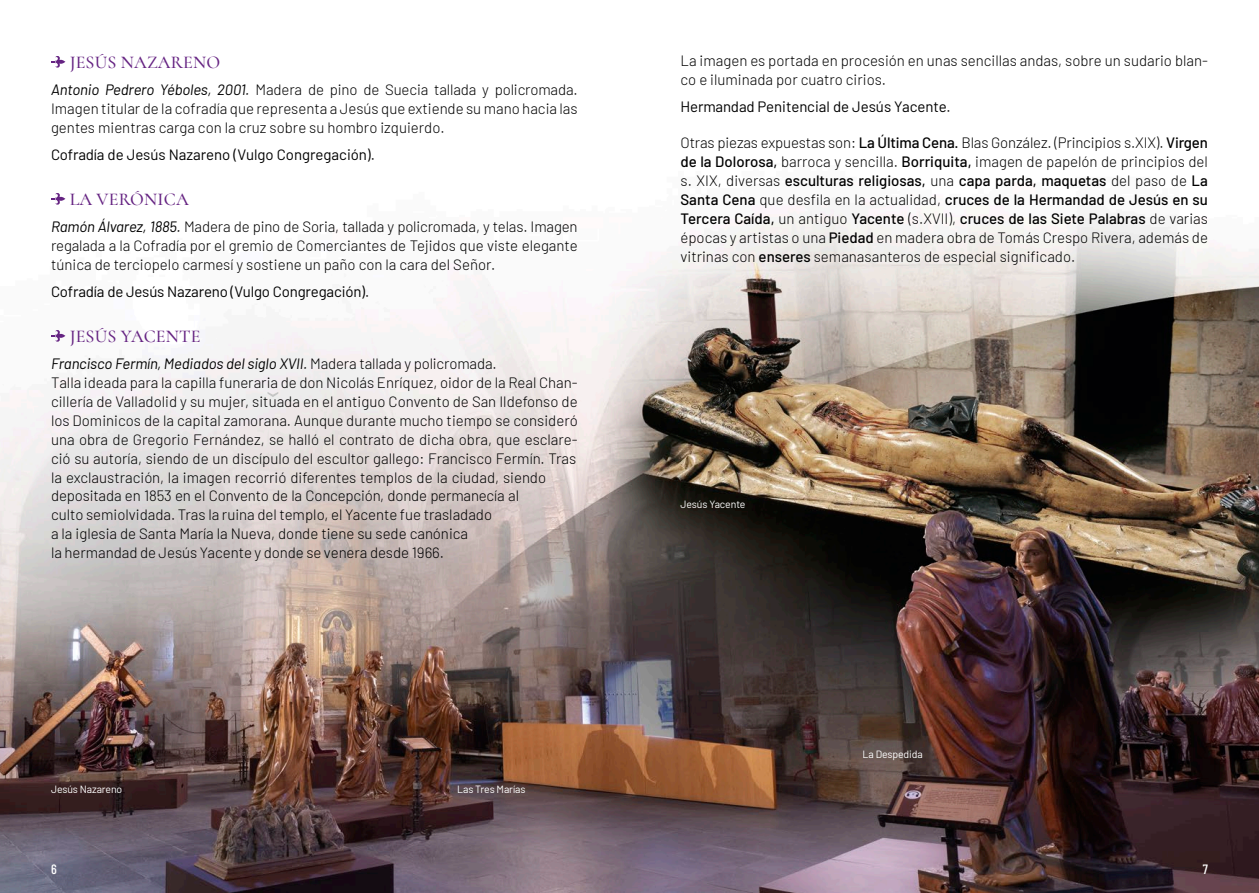
<style>
.page{position:relative;width:1259px;height:893px;background:#fff}
.page>*{position:absolute;margin:0;border:0;box-sizing:border-box;transform-origin:0 0}
.t1{font:500 18px "Cormorant";letter-spacing:.01em;color:#652382}
.t2{font:300 15px/18.9px "Barlow";color:#000;text-align:justify}
.t3{font:15px "Barlow";letter-spacing:-.01em;color:#000}
.t4{font:500 13.5px "Barlow Condensed";color:#fff}
.t5{font:10.5px "Barlow";letter-spacing:-.01em;color:#fff}
.s1{font-weight:400;font-style:italic}
.s2{font-weight:500}
</style>
<div class="page">
<img style="left:0;top:61px;width:1259px;height:832px">
<svg style="left:51px;top:56px;width:14px;height:12px"></svg>
<svg style="left:51px;top:192px;width:14px;height:13px"></svg>
<svg style="left:51px;top:329px;width:14px;height:13px"></svg>
<svg style="left:267px;top:392px;width:11px;height:5px"></svg>
<svg style="left:680px;top:357px;width:11px;height:5px"></svg>
<p class="t1" style="left:70px;top:51px;width:152px">JESÚS NAZARENO</p>
<p class="t2" style="left:51px;top:79px;width:528px"><span class="s1">Antonio Pedrero Yéboles, 2001.</span> Madera de pino de Suecia tallada y policromada.<br>Imagen titular de la cofradía que representa a Jesús que extiende su mano hacia las gentes mientras carga con la cruz sobre su hombro izquierdo.</p>
<p class="t3" style="left:51px;top:144px;width:325px">Cofradía de Jesús Nazareno (Vulgo Congregación).</p>
<p class="t1" style="left:70px;top:188px;width:121px">LA VERÓNICA</p>
<p class="t2" style="left:51px;top:216px;width:528px"><span class="s1">Ramón Álvarez, 1885.</span> Madera de pino de Soria, tallada y policromada, y telas. Imagen regalada a la Cofradía por el gremio de Comerciantes de Tejidos que viste elegante túnica de terciopelo carmesí y sostiene un paño con la cara del Señor.</p>
<p class="t3" style="left:51px;top:281px;width:320px">Cofradía de Jesús Nazareno (Vulgo Congregación).</p>
<p class="t1" style="left:70px;top:325px;width:132px">JESÚS YACENTE</p>
<p class="t2" style="left:51px;top:353px;width:528px;text-align:left"><span class="s1">Francisco Fermín, Mediados del siglo XVII.</span> Madera tallada y policromada.<br>Talla ideada para la capilla funeraria de don Nicolás Enríquez, oidor de la Real Chan&shy;cillería de Valladolid y su mujer, situada en el antiguo Convento de San Ildefonso de los Dominicos de la capital zamorana. Aunque durante mucho tiempo se consideró una obra de Gregorio Fernández, se halló el contrato de dicha obra, que esclare&shy;ció su autoría, siendo de un discípulo del escultor gallego: Francisco Fermín. Tras la exclaustración, la imagen recorrió diferentes templos de la ciudad, siendo depositada en 1853 en el Convento de la Concepción, donde permanecía al<br>culto semiolvidada. Tras la ruina del templo, el Yacente fue trasladado<br>a la iglesia de Santa María la Nueva, donde tiene su sede canónica<br>la hermandad de Jesús Yacente y donde se venera desde 1966.</p>
<p class="t5" style="left:51px;top:781px;width:73px">Jesús Nazareno</p>
<p class="t5" style="left:457px;top:781px;width:70px">Las Tres Marías</p>
<p class="t2" style="left:680px;top:50px;width:529px">La imagen es portada en procesión en unas sencillas andas, sobre un sudario blan&shy;co e iluminada por cuatro cirios.</p>
<p class="t3" style="left:680px;top:96px;width:272px">Hermandad Penitencial de Jesús Yacente.</p>
<p class="t2" style="left:680px;top:132px;width:529px">Otras piezas expuestas son: <span class="s2">La Última Cena.</span> Blas González. (Principios s.XIX). <span class="s2">Virgen de la Dolorosa,</span> barroca y sencilla. <span class="s2">Borriquita,</span> imagen de papelón de principios del s. XIX, diversas <span class="s2">esculturas religiosas,</span> una <span class="s2">capa parda, maquetas</span> del paso de <span class="s2">La Santa Cena</span> que desfila en la actualidad, <span class="s2">cruces de la Hermandad de Jesús en su Tercera Caída,</span> un antiguo <span class="s2">Yacente</span> (s.XVII), <span class="s2">cruces de las Siete Palabras</span> de varias épocas y artistas o una <span class="s2">Piedad</span> en madera obra de Tomás Crespo Rivera, además de vitrinas con <span class="s2">enseres</span> semanasanteros de especial significado.</p>
<p class="t5" style="left:680px;top:496px;width:66px">Jesús Yacente</p>
<p class="t5" style="left:862px;top:747px;width:62px">La Despedida</p>
<p class="t4" style="left:51px;top:860px;width:7px">6</p>
<p class="t4" style="left:1202px;top:860px;width:7px">7</p>
</div>
